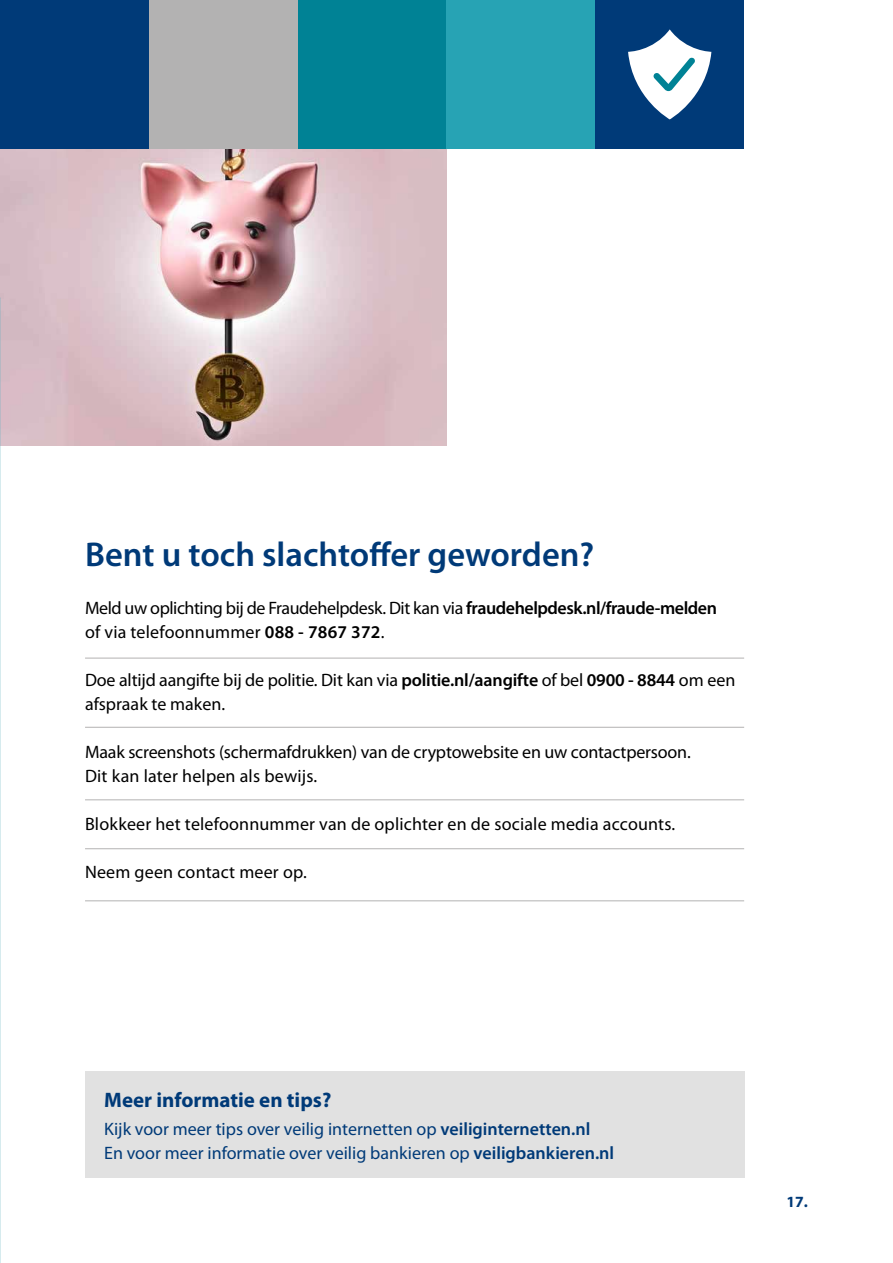
<style>
.page{position:relative;width:893px;height:1263px;background:#fff}
.page>*{position:absolute;margin:0;border:0;box-sizing:border-box;transform-origin:0 0}
.t1{font:600 34.5px "Myriad Pro";color:#003a78}
.t2{font:700 21px "Myriad Pro";color:#003a78}
.t3{font:18px/24px "Myriad Pro";letter-spacing:-.005em;color:#000}
.t4{font:18px/24px "Myriad Pro";color:#003a78}
.t5{font:18px/24px "Myriad Pro";letter-spacing:-.025em;color:#000}
.t6{font:700 15.6px "Myriad Pro";color:#003a78}
.s1{font-weight:600}
</style>
<div class="page">
<img style="left:0;top:149px;width:446px;height:297px">
<div style="left:149px;top:0;width:149px;height:149px;background:#b3b2b2"></div>
<div style="left:0;top:0;width:149px;height:149px;background:#003a78"></div>
<div style="left:298px;top:0;width:148px;height:149px;background:#008295"></div>
<div style="left:446px;top:0;width:149px;height:149px;background:#27a3b4"></div>
<div style="left:85px;top:1071px;width:659px;height:107px;background:#e1e1e1"></div>
<hr style="left:85px;top:658px;width:659px;height:1px;background:#b3b2b2">
<hr style="left:85px;top:727px;width:659px;height:1px;background:#b3b2b2">
<hr style="left:85px;top:799px;width:659px;height:1px;background:#b3b2b2">
<hr style="left:85px;top:848px;width:659px;height:1px;background:#b3b2b2">
<hr style="left:85px;top:900px;width:659px;height:1px;background:#b3b2b2">
<div style="left:595px;top:0;width:149px;height:149px;background:#003a78"></div>
<svg style="left:628px;top:29px;width:83px;height:90px"></svg>
<h1 class="t1" style="left:85px;top:533px;width:511px">Bent u toch slachtoffer geworden?</h1>
<p class="t5" style="left:85px;top:596px;width:633px">Meld uw oplichting bij de Fraudehelpdesk. Dit kan via <span class="s1">fraudehelpdesk.nl/fraude-melden </span>of via telefoonnummer <span class="s1">088 - 7867 372</span>.</p>
<p class="t3" style="left:85px;top:668px;width:652px">Doe altijd aangifte bij de politie. Dit kan via <span class="s1">politie.nl/aangifte</span> of bel <span class="s1">0900 - 8844</span> om een afspraak te maken.</p>
<p class="t3" style="left:85px;top:740px;width:607px">Maak screenshots (schermafdrukken) van de cryptowebsite en uw contactpersoon.<br>Dit kan later helpen als bewijs.</p>
<p class="t3" style="left:85px;top:812px;width:592px">Blokkeer het telefoonnummer van de oplichter en de sociale media accounts.</p>
<p class="t3" style="left:85px;top:860px;width:223px">Neem geen contact meer op.</p>
<p class="t2" style="left:104px;top:1086px;width:229px">Meer informatie en tips?</p>
<p class="t4" style="left:104px;top:1117px;width:512px">Kijk voor meer tips over veilig internetten op <span class="s1">veiliginternetten.nl<br></span>En voor meer informatie over veilig bankieren op <span class="s1">veiligbankieren.nl</span></p>
<p class="t6" style="left:786px;top:1191px;width:23px">17.</p>
</div>
